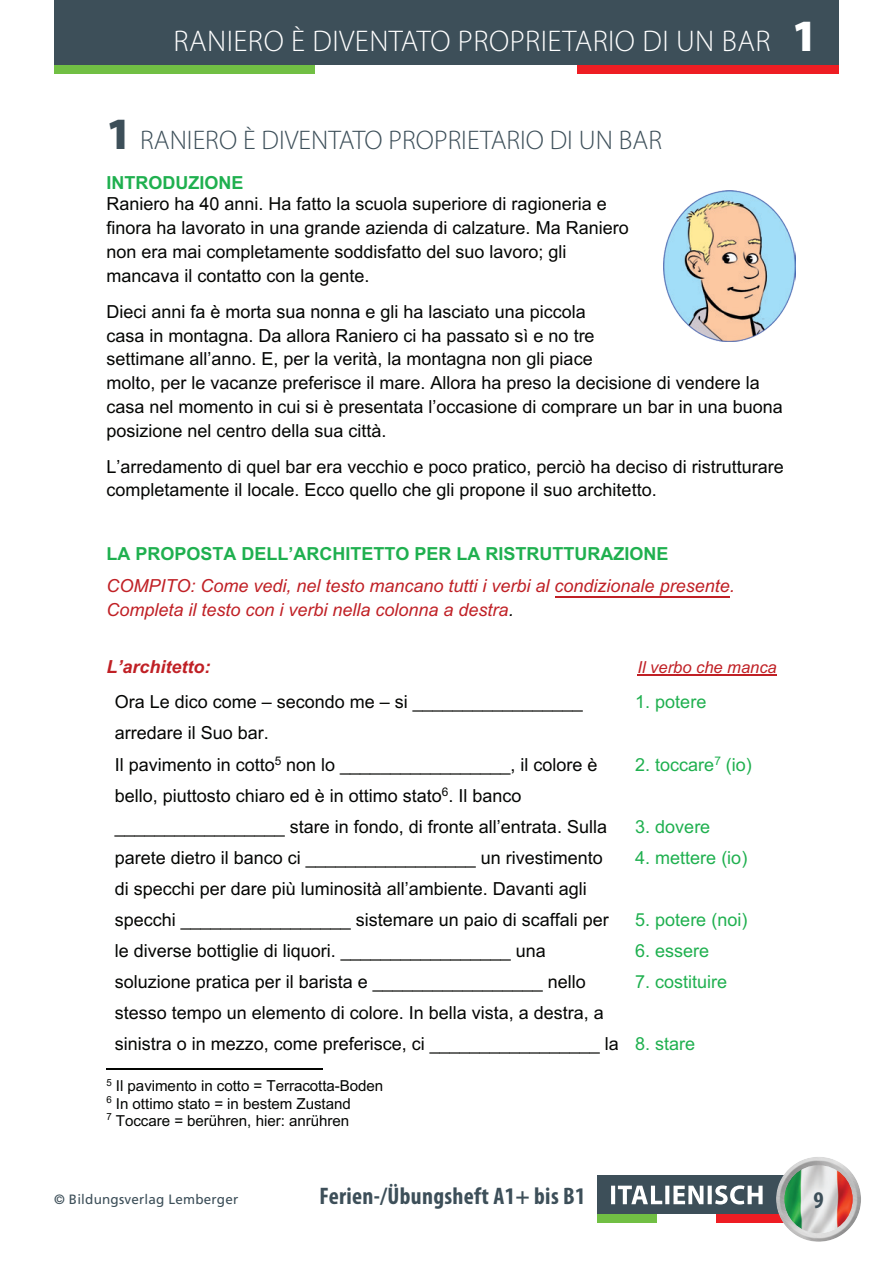
<style>
.page{position:relative;width:893px;height:1263px;background:#fff}
.page>*{position:absolute;margin:0;border:0;box-sizing:border-box;transform-origin:0 0}
.t1{font:300 30px "Myriad Pro";letter-spacing:.015em;color:#fff}
.t2{font:300 27px "Myriad Pro";color:#3d4f59}
.t3{font:700 condensed 24px "Myriad Pro";letter-spacing:.015em;color:#3d4f59}
.t4{font:18px/31px "Arial";color:#040503}
.t5{font:italic 18px/23.7px "Arial";color:#c02025}
.t6{font:18px "Arial";color:#1fb04f}
.t7{font:700 18px "Arial";color:#1fb04f}
.t8{font:italic 700 18px "Arial";color:#c02025}
.t9{font:italic 16.5px "Arial";color:#c02025}
.t10{font:15.15px/17.2px "Arial";letter-spacing:-.005em;color:#040503}
.t11{font:13.5px "Frutiger LT Std";letter-spacing:.015em;color:#3d4f59}
.s1{font-weight:900;font-size:45px}
.s2{font-weight:700;color:#1fb04f}
.s3{font-style:inherit}
.s4{color:#040503}
</style>
<div class="page">
<div style="left:54px;top:0;width:785px;height:65px;background:#3d4f59"></div>
<div style="left:54px;top:65px;width:262px;height:8px;background:#71bf44"></div>
<div style="left:577px;top:65px;width:262px;height:8px;background:#ee1d23"></div>
<div style="left:597px;top:1176px;width:200px;height:38px;background:#3d4f59"></div>
<div style="left:597px;top:1214px;width:60px;height:8px;background:#71bf44"></div>
<div style="left:716px;top:1214px;width:81px;height:8px;background:#ee1d23"></div>
<div style="left:775px;top:1155px;width:89px;height:82px;background:#fff;opacity:.75"></div>
<div style="left:775px;top:1161px;width:89px;height:81px;background:#231f20;opacity:.25"></div>
<svg style="left:611px;top:1185px;width:152px;height:19px"></svg>
<img style="left:664px;top:191px;width:131px;height:151px">
<hr style="left:637px;top:675px;width:140px;height:1px;background:#c02025">
<hr style="left:106px;top:1068px;width:216px;height:2px;background:#040503">
<hr style="left:555px;top:596px;width:175px;height:1px;background:#c02025">
<h1 class="t1" style="left:174px;top:25px;width:646px">RANIERO È DIVENTATO PROPRIETARIO DI UN BAR <span class="s1">1</span></h1>
<h2 class="t2" style="left:106px;top:125px;width:557px"><span class="s1">1</span> RANIERO È DIVENTATO PROPRIETARIO DI UN BAR</h2>
<p class="t4" style="left:106px;top:172px;width:502px;line-height:21.6px"><span class="s2">INTRODUZIONE<br></span>Raniero ha <span class="s3">40</span> anni. Ha fatto la scuola superiore di ragioneria e</p>
<p class="t4" style="left:106px;top:216px;width:524px;line-height:23.7px">finora ha lavorato in una grande azienda di calzature. Ma Raniero non era mai completamente soddisfatto del suo lavoro; gli mancava il contatto con la gente.</p>
<p class="t4" style="left:106px;top:299px;width:678px;line-height:23.7px">Dieci anni fa è morta <span class="s3">sua nonna</span> e gli ha lasciato una piccola<br>casa in montagna. Da allora Raniero ci ha passato sì e no tre<br>settimane all’anno. E, per la verità, la montagna non gli piace<br>molto, per le vacanze preferisce il mare. Allora ha preso la decisione di vendere la casa nel momento in cui si è presentata l’occasione di comprare un bar in una buona posizione nel centro della sua città.</p>
<p class="t4" style="left:106px;top:454px;width:679px;line-height:23.7px">L’arredamento di quel bar era vecchio e poco pratico, perciò ha deciso di ristrutturare completamente il locale. Ecco quello che gli propone il suo architetto.</p>
<p class="t7" style="left:106px;top:541px;width:564px">LA PROPOSTA DELL’ARCHITETTO PER LA RISTRUTTURAZIONE</p>
<p class="t5" style="left:106px;top:574px;width:630px">COMPITO: Come vedi, nel testo mancano tutti i verbi al condizionale presente.<br>Completa il testo con i verbi nella colonna a destra<span class="s4">.</span></p>
<p class="t8" style="left:106px;top:654px;width:106px">L’architetto:</p>
<p class="t9" style="left:637px;top:656px;width:141px">Il verbo che manca</p>
<p class="t4" style="left:115px;top:686px;width:506px">Ora Le dico come – secondo me – si _________________ arredare il Suo bar.<br>Il pavimento in cotto<sup>5</sup> non lo _________________, il colore è bello, piuttosto chiaro ed è in ottimo stato<sup>6</sup>. Il banco _________________ stare in fondo, di fronte all’entrata. Sulla parete dietro il banco ci _________________ un rivestimento di specchi per dare più luminosità all’ambiente. Davanti agli specchi _________________ sistemare un paio di scaffali per le diverse bottiglie di liquori. _________________ una soluzione pratica per il barista e _________________ nello stesso tempo un elemento di colore. In bella vista, a destra, a sinistra o in mezzo, come preferisce, ci _________________ la</p>
<p class="t6" style="left:635px;top:690px;width:73px">1. potere</p>
<p class="t6" style="left:635px;top:752px;width:118px">2. toccare<sup>7</sup> (io)</p>
<p class="t6" style="left:635px;top:814px;width:77px">3. dovere</p>
<p class="t6" style="left:635px;top:845px;width:114px">4. mettere (io)</p>
<p class="t6" style="left:635px;top:907px;width:114px">5. potere (noi)</p>
<p class="t6" style="left:635px;top:938px;width:76px">6. essere</p>
<p class="t6" style="left:635px;top:969px;width:94px">7. costituire</p>
<p class="t6" style="left:635px;top:1031px;width:62px">8. stare</p>
<p class="t10" style="left:106px;top:1077px;width:278px"><sup>5</sup> Il pavimento in cotto = Terracotta-Boden<br><sup>6</sup> In ottimo stato = in bestem Zustand<br><sup>7</sup> Toccare = berühren, hier: anrühren</p>
<p class="t11" style="left:54px;top:1191px;width:186px">© Bildungsverlag Lemberger</p>
<h3 class="t3" style="left:319px;top:1183px;width:267px">Ferien-/Übungsheft A1+ bis B1</h3>
<h3 class="t3" style="left:813px;top:1187px;width:12px">9</h3>
</div>
